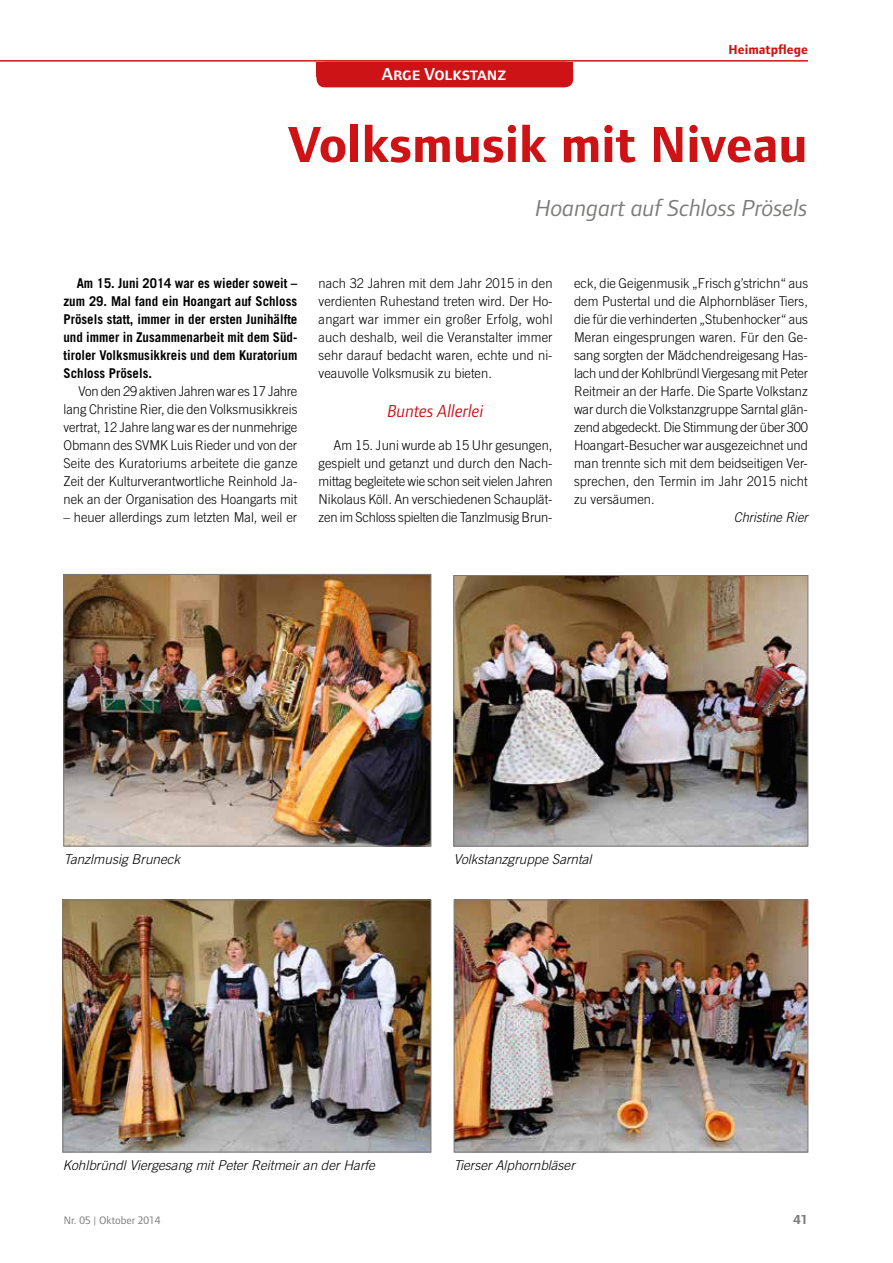
<style>
.page{position:relative;width:893px;height:1263px;background:#fff}
.page>*{position:absolute;margin:0;border:0;box-sizing:border-box;transform-origin:0 0}
.t1{font:700 52.5px "Foundry Form Sans";color:#cd1316}
.t2{font:italic 24px "Foundry Form Sans";color:#7b7b7a}
.t3{font:italic 18px "Foundry Form Sans";color:#cd1316;scale:.96 1}
.t4{font:18px "Foundry Form Sans Demi SC";color:#fff}
.t5{font:300 13.5px/18px "Trade Gothic";color:#000;text-align:justify;scale:.96 1}
.t6{font:700 13.5px/18px "Trade Gothic";color:#000;text-align:justify;scale:.96 1}
.t7{font:italic 300 13.5px "Trade Gothic";color:#000}
.t8{font:italic 300 13.5px "Trade Gothic";color:#000;scale:.96 1}
.t9{font:700 13.5px "Foundry Form Sans";color:#cd1316}
.t10{font:700 13.5px "Foundry Form Sans";color:#7b7b7a}
.t11{font:11.25px "Foundry Form Sans";color:#7b7b7a}
</style>
<div class="page">
<hr style="left:0;top:60px;width:808px;height:2px;background:#cd1316">
<img style="left:456px;top:902px;width:350px;height:248px">
<div style="left:454px;top:900px;width:354px;height:252px;border:1px solid #7b7b7a"></div>
<img style="left:66px;top:576px;width:363px;height:268px">
<div style="left:64px;top:574px;width:367px;height:272px;border:1px solid #7b7b7a"></div>
<img style="left:65px;top:902px;width:364px;height:248px">
<div style="left:63px;top:900px;width:368px;height:252px;border:1px solid #7b7b7a"></div>
<img style="left:456px;top:577px;width:350px;height:267px">
<div style="left:454px;top:575px;width:354px;height:271px;border:1px solid #7b7b7a"></div>
<div style="left:317px;top:62px;width:256px;height:25px;background:#cd1316;border-radius:9px"></div>
<h3 class="t4" style="left:382px;top:63px;width:126px">Arge Volkstanz</h3>
<p class="t9" style="left:729px;top:42px;width:81px">Heimatpflege</p>
<h1 class="t1" style="left:288px;top:115px;width:521px">Volksmusik mit Niveau</h1>
<h2 class="t2" style="left:535px;top:195px;width:274px">Hoangart auf Schloss Prösels</h2>
<p class="t6" style="left:63px;top:274px;width:245px;text-indent:13px">Am 15. Juni 2014 war es wieder soweit – zum 29. Mal fand ein Hoangart auf Schloss Prösels statt, immer in der ersten Junihälfte und immer in Zusammenarbeit mit dem Süd&shy;tiroler Volksmusikkreis und dem Kuratorium Schloss Prösels.</p>
<p class="t5" style="left:63px;top:382px;width:245px;text-indent:15px">Von den 29 aktiven Jahren war es 17 Jahre lang Christine Rier, die den Volksmusikkreis vertrat, 12 Jahre lang war es der nunmehrige Obmann des SVMK Luis Rieder und von der Seite des Kuratoriums arbeitete die ganze Zeit der Kulturverantwortliche Reinhold Ja&shy;nek an der Organisation des Hoangarts mit</p>
<p class="t5" style="left:63px;top:508px;width:245px">– heuer allerdings zum letzten Mal, weil er</p>
<p class="t5" style="left:319px;top:274px;width:245px">nach 32 Jahren mit dem Jahr 2015 in den verdienten Ruhestand treten wird. Der Ho&shy;angart war immer ein großer Erfolg, wohl auch deshalb, weil die Veranstalter immer sehr darauf bedacht waren, echte und ni&shy;veauvolle Volksmusik zu bieten.</p>
<h3 class="t3" style="left:388px;top:401px;width:101px">Buntes Allerlei</h3>
<p class="t5" style="left:319px;top:436px;width:245px;text-indent:15px">Am 15. Juni wurde ab 15 Uhr gesungen, gespielt und getanzt und durch den Nach&shy;mittag begleitete wie schon seit vielen Jahren Nikolaus Köll. An verschiedenen Schauplät&shy;zen im Schloss spielten die Tanzlmusig Brun-</p>
<p class="t5" style="left:574px;top:274px;width:245px">eck, die Geigenmusik „Frisch g’strichn“ aus dem Pustertal und die Alphornbläser Tiers, die für die verhinderten „Stubenhocker“ aus Meran eingesprungen waren. Für den Ge&shy;sang sorgten der Mädchendreigesang Has&shy;lach und der Kohlbründl Viergesang mit Peter Reitmeir an der Harfe. Die Sparte Volkstanz war durch die Volkstanzgruppe Sarntal glän&shy;zend abgedeckt. Die Stimmung der über 300<br>Hoangart-Besucher war ausgezeichnet und man trennte sich mit dem beidseitigen Ver&shy;sprechen, den Termin im Jahr 2015 nicht zu versäumen.</p>
<p class="t8" style="left:734px;top:509px;width:79px">Christine Rier</p>
<p class="t7" style="left:64px;top:851px;width:118px">Tanzlmusig Bruneck</p>
<p class="t7" style="left:454px;top:851px;width:139px">Volkstanzgruppe Sarntal</p>
<p class="t7" style="left:63px;top:1157px;width:314px">Kohlbründl Viergesang mit Peter Reitmeir an der Harfe</p>
<p class="t7" style="left:454px;top:1157px;width:123px">Tierser Alphornbläser</p>
<p class="t11" style="left:64px;top:1214px;width:98px">Nr. 05 | Oktober 2014</p>
<p class="t10" style="left:794px;top:1212px;width:16px">41</p>
</div>
